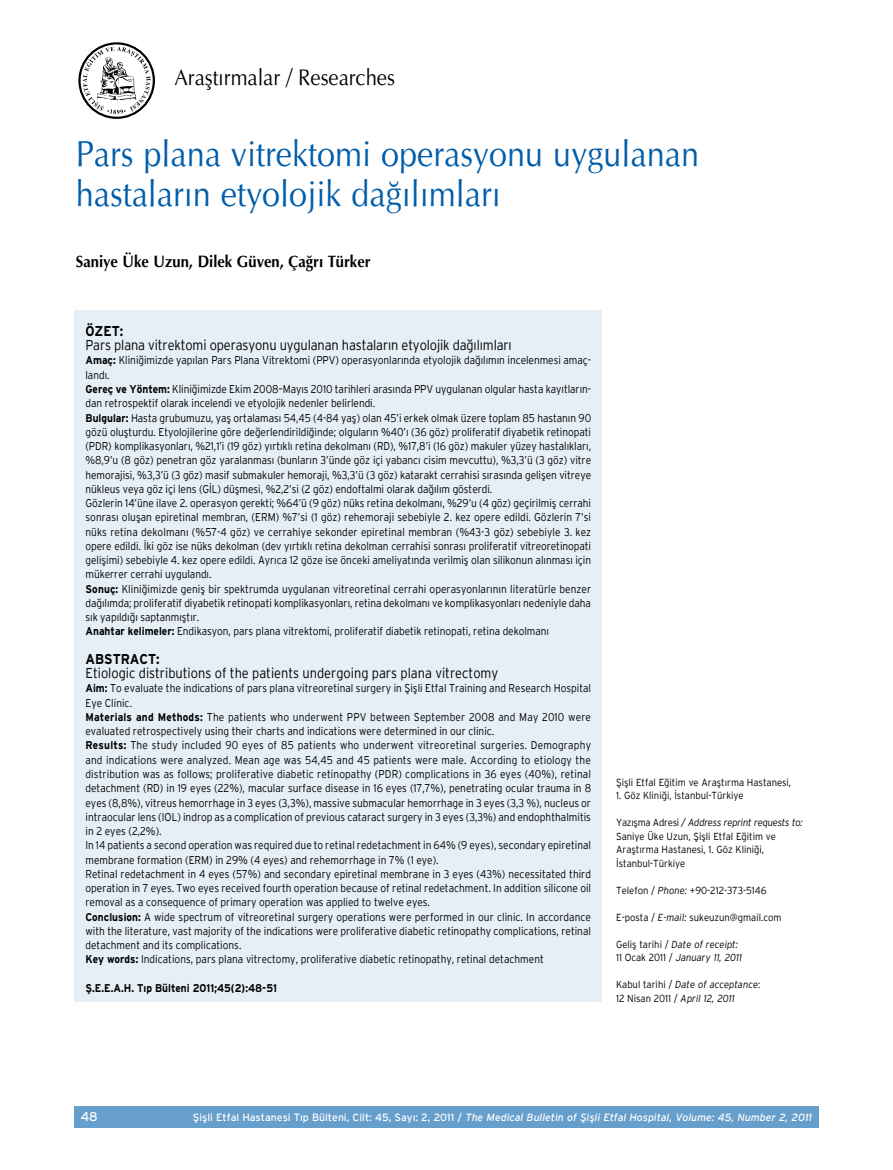
<style>
.page{position:relative;width:893px;height:1170px;background:#fff}
.page>*{position:absolute;margin:0;border:0;box-sizing:border-box;transform-origin:0 0}
.t1{font:36px/40.5px "Optima";color:#005daa;scale:.9 1}
.t2{font:22.5px "Optima";color:#000;scale:.9 1}
.t3{font:700 16.5px "Optima";color:#000;scale:.9 1}
.t4{font:300 14.25px "Interstate";letter-spacing:-.01em;color:#000;scale:.9 1}
.t5{font:700 14.25px "Interstate";color:#000;scale:.9 1}
.t6{font:12.75px "Interstate";color:#fff}
.t7{font:300 11.25px/14.2px "Interstate";color:#000;scale:.9 1}
.t8{font:700 11.25px "Interstate";color:#000;scale:.9 1}
.t9{font:italic 10.5px "Interstate";color:#fff}
.t10{font:300 10.2px/13.5px "Interstate";color:#000;scale:.93 1}
.t11{font:italic 300 10.2px/13.5px "Interstate";color:#000;scale:.93 1}
.s1{font-weight:700}
.s2{font-style:italic}
.s3{font-style:normal}
</style>
<div class="page">
<div style="left:74px;top:1106px;width:745px;height:21px;background:#669ecc"></div>
<div style="left:74px;top:310px;width:528px;height:691px;background:#e6eff6"></div>
<div style="left:78px;top:42px;width:77px;height:77px;border:2px solid #000;border-radius:50%"></div>
<svg style="left:83px;top:47px;width:68px;height:67px"></svg>
<h2 class="t2" style="left:174px;top:64px;width:247px">Araştırmalar / Researches</h2>
<h1 class="t1" style="left:76px;top:133px;width:694px">Pars plana vitrektomi operasyonu uygulanan hastaların etyolojik dağılımları</h1>
<h3 class="t3" style="left:76px;top:251px;width:329px">Saniye Üke Uzun, Dilek Güven, Çağrı Türker</h3>
<p class="t5" style="left:85px;top:322px;width:44px">ÖZET:</p>
<p class="t4" style="left:85px;top:337px;width:475px">Pars plana vitrektomi operasyonu uygulanan hastaların etyolojik dağılımları</p>
<p class="t7" style="left:85px;top:353px;width:563px"><span class="s1">Amaç:</span> Kliniğimizde yapılan Pars Plana Vitrektomi (PPV) operasyonlarında etyolojik dağılımın incelenmesi amaç&shy;landı.<br><span class="s1">Gereç ve Yöntem:</span> Kliniğimizde Ekim 2008–Mayıs 2010 tarihleri arasında PPV uygulanan olgular hasta kayıtların&shy;dan retrospektif olarak incelendi ve etyolojik nedenler belirlendi.<br><span class="s1">Bulgular:</span> Hasta grubumuzu, yaş ortalaması 54,45 (4-84 yaş) olan 45’i erkek olmak üzere toplam 85 hastanın 90 gözü oluşturdu. Etyolojilerine göre değerlendirildiğinde; olguların %40’ı (36 göz) proliferatif diyabetik retinopati (PDR) komplikasyonları, %21,1’i (19 göz) yırtıklı retina dekolmanı (RD), %17,8’i (16 göz) makuler yüzey hastalıkları, %8,9’u (8 göz) penetran göz yaralanması (bunların 3’ünde göz içi yabancı cisim mevcuttu), %3,3’ü (3 göz) vitre hemorajisi, %3,3’ü (3 göz) masif submakuler hemoraji, %3,3’ü (3 göz) katarakt cerrahisi sırasında gelişen vitreye nükleus veya göz içi lens (GİL) düşmesi, %2,2’si (2 göz) endoftalmi olarak dağılım gösterdi.<br>Gözlerin 14’üne ilave 2. operasyon gerekti; %64’ü (9 göz) nüks retina dekolmanı, %29’u (4 göz) geçirilmiş cerrahi sonrası oluşan epiretinal membran, (ERM) %7’si (1 göz) rehemoraji sebebiyle 2. kez opere edildi. Gözlerin 7’si nüks retina dekolmanı (%57-4 göz) ve cerrahiye sekonder epiretinal membran (%43-3 göz) sebebiyle 3. kez opere edildi. İki göz ise nüks dekolman (dev yırtıklı retina dekolman cerrahisi sonrası proliferatif vitreoretinopati gelişimi) sebebiyle 4. kez opere edildi. Ayrıca 12 göze ise önceki ameliyatında verilmiş olan silikonun alınması için mükerrer cerrahi uygulandı.<br><span class="s1">Sonuç:</span> Kliniğimizde geniş bir spektrumda uygulanan vitreoretinal cerrahi operasyonlarının literatürle benzer dağılımda; proliferatif diyabetik retinopati komplikasyonları, retina dekolmanı ve komplikasyonları nedeniyle daha sık yapıldığı saptanmıştır.<br><span class="s1">Anahtar kelimeler:</span> Endikasyon, pars plana vitrektomi, proliferatif diabetik retinopati, retina dekolmanı</p>
<p class="t5" style="left:85px;top:650px;width:84px">ABSTRACT:</p>
<p class="t4" style="left:85px;top:664px;width:460px">Etiologic distributions of the patients undergoing pars plana vitrectomy</p>
<p class="t7" style="left:85px;top:681px;width:563px"><span class="s1">Aim:</span> To evaluate the indications of pars plana vitreoretinal surgery in Şişli Etfal Training and Research Hospital Eye Clinic.<br><span class="s1">Materials and Methods:</span> The patients who underwent PPV between September 2008 and May 2010 were evaluated retrospectively using their charts and indications were determined in our clinic.<br><span class="s1">Results:</span> The study included 90 eyes of 85 patients who underwent vitreoretinal surgeries. Demography and indications were analyzed. Mean age was 54,45 and 45 patients were male. According to etiology the distribution was as follows; proliferative diabetic retinopathy (PDR) complications in 36 eyes (40%), retinal detachment (RD) in 19 eyes (22%), macular surface disease in 16 eyes (17,7%), penetrating ocular trauma in 8 eyes (8,8%), vitreus hemorrhage in 3 eyes (3,3%), massive submacular hemorrhage in 3 eyes (3,3 %), nucleus or intraocular lens (IOL) indrop as a complication of previous cataract surgery in 3 eyes (3,3%) and endophthalmitis in 2 eyes (2,2%).<br>In 14 patients a second operation was required due to retinal redetachment in 64% (9 eyes), secondary epiretinal membrane formation (ERM) in 29% (4 eyes) and rehemorrhage in 7% (1 eye).<br>Retinal redetachment in 4 eyes (57%) and secondary epiretinal membrane in 3 eyes (43%) necessitated third operation in 7 eyes. Two eyes received fourth operation because of retinal redetachment. In addition silicone oil removal as a consequence of primary operation was applied to twelve eyes.<br><span class="s1">Conclusion:</span> A wide spectrum of vitreoretinal surgery operations were performed in our clinic. In accordance with the literature, vast majority of the indications were proliferative diabetic retinopathy complications, retinal detachment and its complications.<br><span class="s1">Key words:</span> Indications, pars plana vitrectomy, proliferative diabetic retinopathy, retinal detachment</p>
<p class="t8" style="left:85px;top:981px;width:214px">Ş.E.E.A.H. Tıp Bülteni 2011;45(2):48-51</p>
<p class="t10" style="left:616px;top:775px;width:190px">Şişli Etfal Eğitim ve Araştırma Hastanesi,</p>
<p class="t10" style="left:616px;top:788px;width:139px">1. Göz Kliniği, İstanbul-Türkiye</p>
<p class="t10" style="left:616px;top:815px;width:202px">Yazışma Adresi <span class="s2">/ Address reprint requests to:<br></span>Saniye Üke Uzun, Şişli Etfal Eğitim ve Araştırma Hastanesi, 1. Göz Kliniği, İstanbul-Türkiye</p>
<p class="t10" style="left:616px;top:883px;width:163px">Telefon / <span class="s2">Phone:</span> +90-212-373-5146</p>
<p class="t10" style="left:616px;top:910px;width:179px">E-posta / <span class="s2">E-mail:</span> sukeuzun@gmail.com</p>
<p class="t11" style="left:616px;top:937px;width:137px"><span class="s3">Geliş tarihi /</span> Date of receipt:<br><span class="s3">11 Ocak 2011 /</span> January 11, 2011</p>
<p class="t11" style="left:616px;top:977px;width:157px"><span class="s3">Kabul tarihi /</span> Date of acceptance<span class="s3">:<br>12 Nisan 2011 /</span> April 12, 2011</p>
<p class="t6" style="left:81px;top:1108px;width:19px">48</p>
<p class="t9" style="left:193px;top:1110px;width:621px"><span class="s3">Şişli Etfal Hastanesi T›p Bülteni, Cilt: 45, Say›: 2, 2011 /</span> The Medical Bulletin of Şişli Etfal Hospital, Volume: 45, Number 2, 2011</p>
</div>
